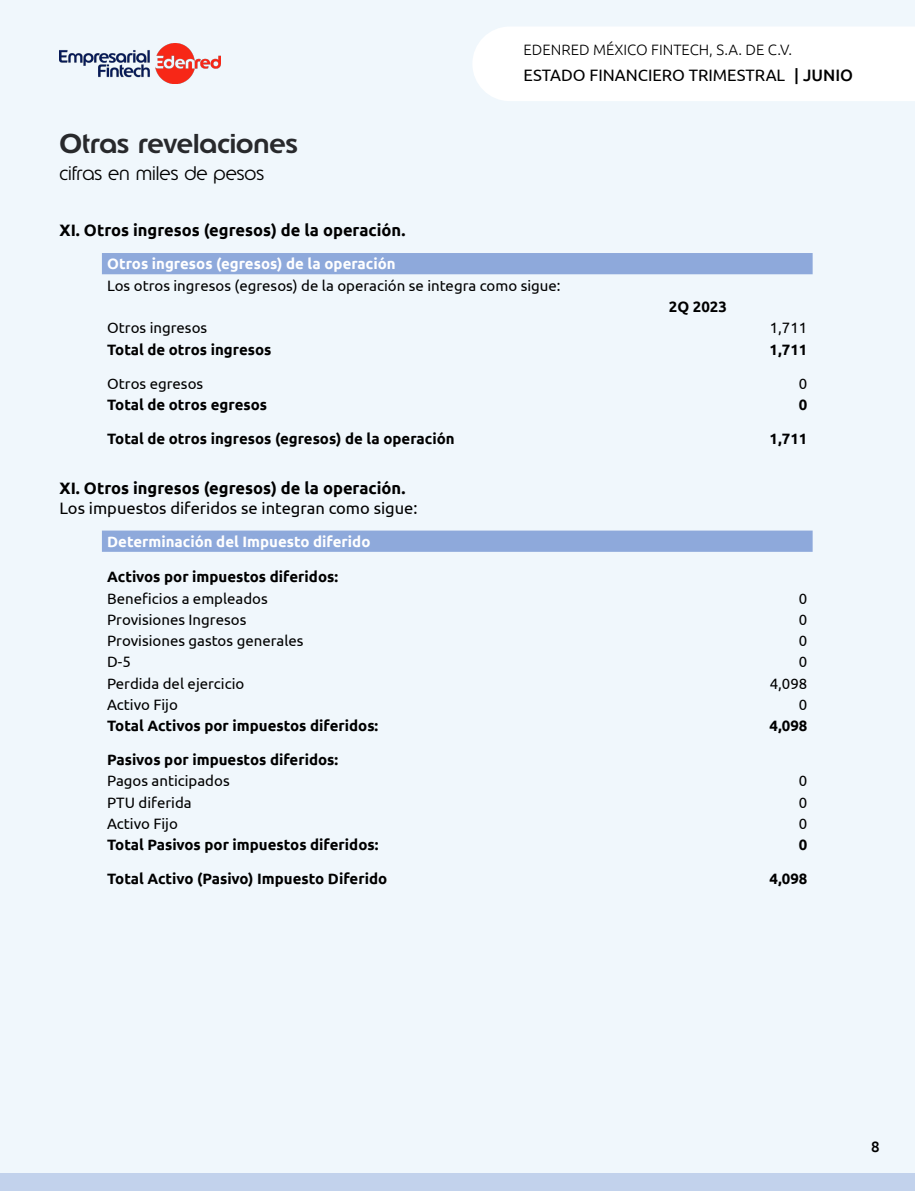
<style>
.page{position:relative;width:915px;height:1191px;background:#fff}
.page>*{position:absolute;margin:0;border:0;box-sizing:border-box;transform-origin:0 0}
.t1{font:500 27px "Edenred";color:#28292c}
.t2{font:300 19.5px "Edenred";color:#000}
.t3{font:700 16.5px "Ubuntu";color:#000}
.t4{font:16.5px "Ubuntu";color:#000}
.t5{font:500 16.5px "Ubuntu";color:#000}
.t6{font:700 15px "Ubuntu";color:#000}
.t7{font:15px "Ubuntu";color:#000}
.t8{font:700 15px "Ubuntu";color:#fff}
.t9{font:300 15px "Ubuntu";color:#000}
.t10{font:500 15px "Ubuntu";color:#000}
</style>
<div class="page">
<div style="left:0;top:0;width:914px;height:1191px;background:#f0f7fc"></div>
<div style="left:473px;top:27px;width:441px;height:74px;background:#fff"></div>
<div style="left:0;top:1174px;width:914px;height:17px;background:#c2d2ec"></div>
<div style="left:102px;top:253px;width:710px;height:21px;background:#8ea9db"></div>
<svg style="left:102px;top:530px;width:710px;height:22px;background:#91abdc"></svg>
<img style="left:60px;top:43px;width:160px;height:40px">
<p class="t1" style="left:60px;top:125px;width:239px">Otras revelaciones</p>
<p class="t2" style="left:60px;top:160px;width:206px">cifras en miles de pesos</p>
<p class="t3" style="left:60px;top:220px;width:347px">XI. Otros ingresos (egresos) de la operación.</p>
<p class="t9" style="left:523px;top:40px;width:270px">EDENRED MÉXICO FINTECH, S.A. DE C.V.</p>
<p class="t4" style="left:523px;top:65px;width:263px">ESTADO FINANCIERO TRIMESTRAL</p>
<p class="t5" style="left:794px;top:65px;width:60px">| JUNIO</p>
<p class="t8" style="left:107px;top:255px;width:290px">Otros ingresos (egresos) de la operación</p>
<p class="t7" style="left:107px;top:276px;width:454px">Los otros ingresos (egresos) de la operación se integra como sigue:</p>
<p class="t6" style="left:668px;top:297px;width:60px">2Q 2023</p>
<p class="t7" style="left:107px;top:319px;width:101px">Otros ingresos</p>
<p class="t7" style="left:769px;top:319px;width:39px">1,711</p>
<p class="t6" style="left:107px;top:340px;width:166px">Total de otros ingresos</p>
<p class="t6" style="left:769px;top:340px;width:39px">1,711</p>
<p class="t7" style="left:107px;top:374px;width:97px">Otros egresos</p>
<p class="t7" style="left:798px;top:374px;width:10px">0</p>
<p class="t6" style="left:107px;top:395px;width:161px">Total de otros egresos</p>
<p class="t6" style="left:798px;top:395px;width:10px">0</p>
<p class="t6" style="left:107px;top:429px;width:349px">Total de otros ingresos (egresos) de la operación</p>
<p class="t6" style="left:769px;top:429px;width:39px">1,711</p>
<p class="t3" style="left:60px;top:478px;width:347px">XI. Otros ingresos (egresos) de la operación.</p>
<p class="t4" style="left:60px;top:498px;width:359px">Los impuestos diferidos se integran como sigue:</p>
<p class="t8" style="left:107px;top:532px;width:265px">Determinación del Impuesto diferido</p>
<p class="t6" style="left:107px;top:568px;width:232px">Activos por impuestos diferidos:</p>
<p class="t7" style="left:107px;top:589px;width:162px">Beneficios a empleados</p>
<p class="t7" style="left:798px;top:589px;width:10px">0</p>
<p class="t7" style="left:107px;top:610px;width:141px">Provisiones Ingresos</p>
<p class="t7" style="left:798px;top:610px;width:10px">0</p>
<p class="t7" style="left:107px;top:631px;width:198px">Provisiones gastos generales</p>
<p class="t7" style="left:798px;top:631px;width:10px">0</p>
<p class="t7" style="left:107px;top:653px;width:25px">D-5</p>
<p class="t7" style="left:798px;top:653px;width:10px">0</p>
<p class="t7" style="left:107px;top:674px;width:139px">Perdida del ejercicio</p>
<p class="t7" style="left:769px;top:674px;width:39px">4,098</p>
<p class="t7" style="left:107px;top:695px;width:72px">Activo Fijo</p>
<p class="t7" style="left:798px;top:695px;width:10px">0</p>
<p class="t6" style="left:107px;top:716px;width:272px">Total Activos por impuestos diferidos:</p>
<p class="t6" style="left:769px;top:716px;width:39px">4,098</p>
<p class="t6" style="left:107px;top:750px;width:232px">Pasivos por impuestos diferidos:</p>
<p class="t7" style="left:107px;top:772px;width:124px">Pagos anticipados</p>
<p class="t7" style="left:798px;top:772px;width:10px">0</p>
<p class="t7" style="left:107px;top:793px;width:86px">PTU diferida</p>
<p class="t7" style="left:798px;top:793px;width:10px">0</p>
<p class="t7" style="left:107px;top:814px;width:72px">Activo Fijo</p>
<p class="t7" style="left:798px;top:814px;width:10px">0</p>
<p class="t6" style="left:107px;top:835px;width:273px">Total Pasivos por impuestos diferidos:</p>
<p class="t6" style="left:798px;top:835px;width:10px">0</p>
<p class="t6" style="left:107px;top:870px;width:281px">Total Activo (Pasivo) Impuesto Diferido</p>
<p class="t6" style="left:769px;top:870px;width:39px">4,098</p>
<p class="t10" style="left:870px;top:1137px;width:10px">8</p>
</div>
